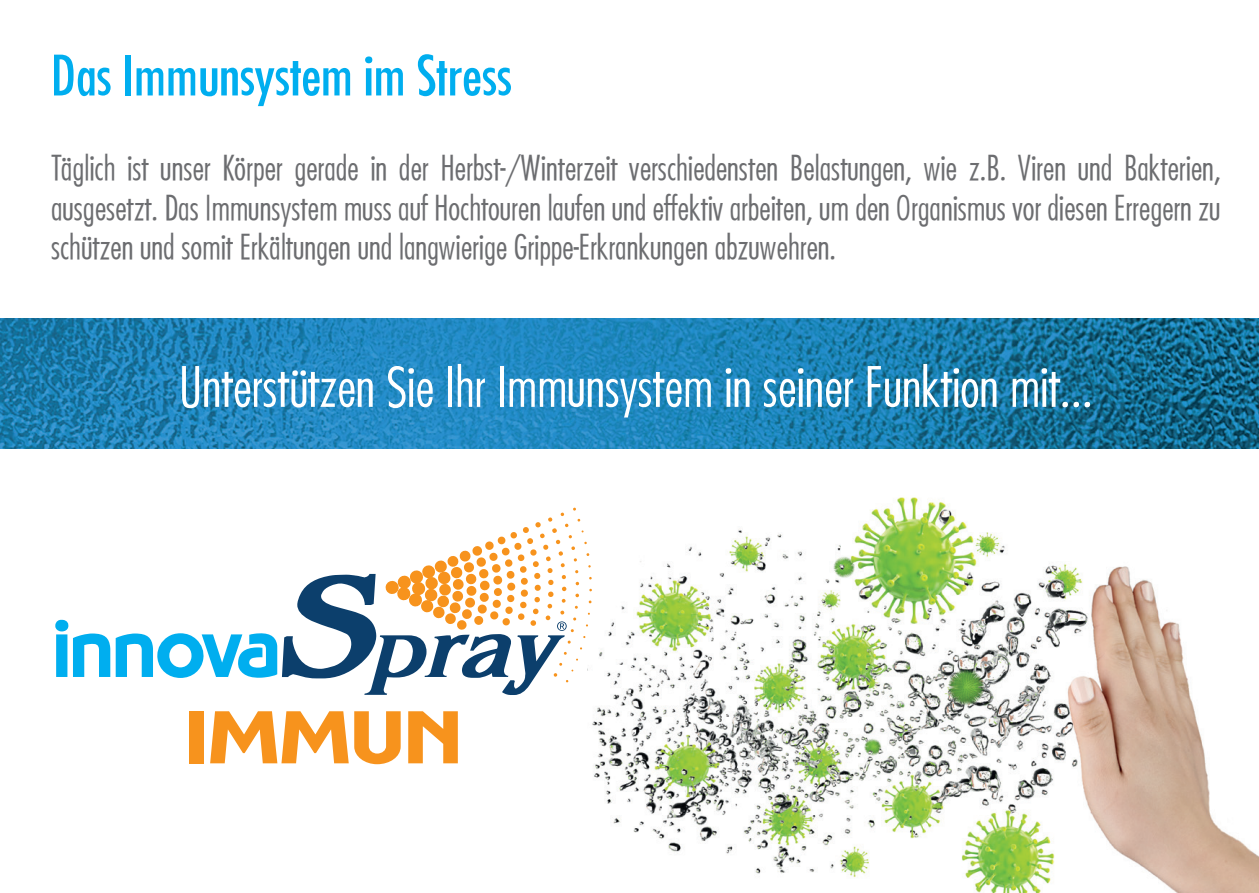
<style>
.page{position:relative;width:1259px;height:893px;background:#fff}
.page>*{position:absolute;margin:0;border:0;box-sizing:border-box;transform-origin:0 0}
.t1{font:54px "Futura Condensed Light Normal";color:#fff}
.t2{font:54px "Futura Condensed Normal";color:#00aeef}
.t3{font:33px/39.6px "Futura Condensed Light Normal";color:#6c6d70;text-align:justify}
</style>
<div class="page">
<img style="left:0;top:318px;width:1259px;height:131px">
<img style="left:592px;top:497px;width:667px;height:396px">
<div style="left:189px;top:711px;width:15px;height:52px;background:#f7931d"></div>
<svg style="left:210px;top:711px;width:191px;height:53px"></svg>
<svg style="left:408px;top:711px;width:50px;height:52px"></svg>
<svg style="left:55px;top:620px;width:55px;height:57px"></svg>
<svg style="left:116px;top:507px;width:476px;height:188px"></svg>
<h1 class="t2" style="left:51px;top:41px;width:462px">Das Immunsystem im Stress</h1>
<p class="t3" style="left:51px;top:148px;width:1171px">Täglich ist unser Körper gerade in der Herbst-/Winterzeit verschiedensten Belastungen, wie z.B. Viren und Bakterien, ausgesetzt. Das Immunsystem muss auf Hochtouren laufen und effektiv arbeiten, um den Organismus vor diesen Erregern zu schützen und somit Erkältungen und langwierige Grippe-Erkrankungen abzuwehren.</p>
<h1 class="t1" style="left:179px;top:354px;width:916px">Unterstützen Sie Ihr Immunsystem in seiner Funktion mit...</h1>
</div>
